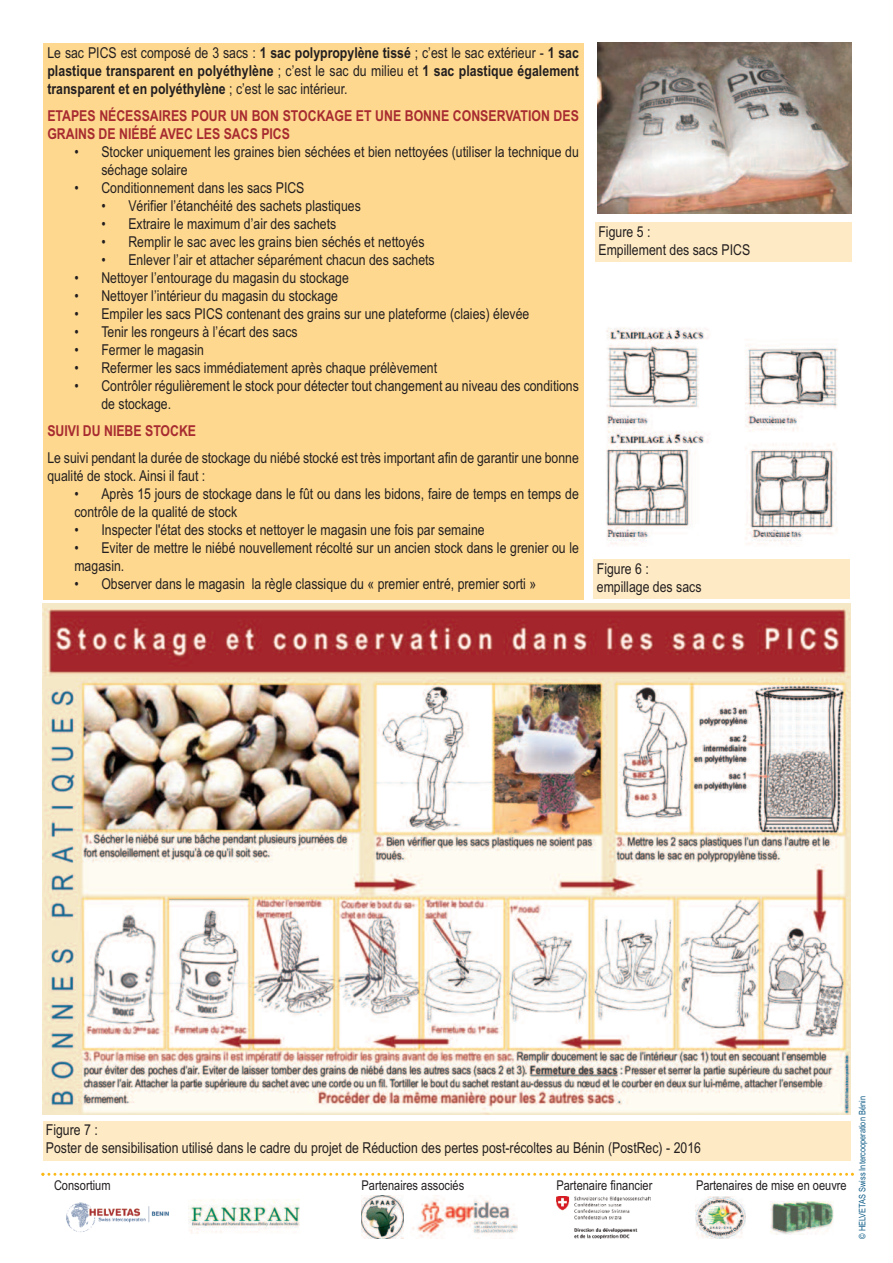
<style>
.page{position:relative;width:893px;height:1263px;background:#fff}
.page>*{position:absolute;margin:0;border:0;box-sizing:border-box;transform-origin:0 0}
.t1{font:15px/18px "Arial Narrow";color:#231f20}
.t2{font:700 15px/18px "Arial Narrow";color:#231f20;text-align:justify}
.t3{font:700 15px/18px "Arial Narrow";color:#a72b30}
.t4{font:13.5px "Arial Narrow";color:#231f20}
.t5{font:9px "Arial Narrow";color:#0f5d88}
.s1{font-weight:400}
</style>
<div class="page">
<img style="left:66px;top:1202px;width:103px;height:30px">
<img style="left:189px;top:1199px;width:110px;height:34px">
<img style="left:362px;top:1195px;width:42px;height:43px">
<img style="left:412px;top:1196px;width:106px;height:43px">
<img style="left:556px;top:1196px;width:94px;height:43px">
<img style="left:696px;top:1196px;width:49px;height:43px">
<img style="left:770px;top:1201px;width:63px;height:34px">
<div style="left:43px;top:43px;width:540px;height:557px;background:#fed88f"></div>
<img style="left:598px;top:43px;width:253px;height:170px">
<img style="left:606px;top:327px;width:232px;height:218px">
<div style="left:594px;top:559px;width:256px;height:40px;background:#feeac4"></div>
<div style="left:595px;top:222px;width:256px;height:40px;background:#feeac4"></div>
<img style="left:43px;top:604px;width:807px;height:510px">
<div style="left:43px;top:1121px;width:807px;height:39px;background:#feeac4"></div>
<svg style="left:41px;top:1173px;width:813px;height:3px"></svg>
<p class="t2" style="left:47px;top:44px;width:533px"><span class="s1">Le sac PICS est composé de 3 sacs :</span> 1 sac polypropylène tissé <span class="s1">; c’est le sac extérieur -</span> 1 sac plastique transparent en polyéthylène <span class="s1">; c’est le sac du milieu et</span> 1 sac plastique également transparent et en polyéthylène <span class="s1">; c’est le sac intérieur.</span></p>
<p class="t3" style="left:47px;top:107px;width:533px">ETAPES NÉCESSAIRES POUR UN BON STOCKAGE ET UNE BONNE CONSERVATION DES<br>GRAINS DE NIÉBÉ AVEC LES SACS PICS</p>
<p class="t1" style="left:101px;top:143px;width:479px;text-indent:-27px">• Stocker uniquement les graines bien séchées et bien nettoyées (utiliser la technique du séchage solaire</p>
<p class="t1" style="left:74px;top:179px;width:232px">• Conditionnement dans les sacs PICS</p>
<p class="t1" style="left:101px;top:197px;width:261px">• Vérifier l’étanchéité des sachets plastiques</p>
<p class="t1" style="left:101px;top:215px;width:236px">• Extraire le maximum d’air des sachets</p>
<p class="t1" style="left:101px;top:233px;width:325px">• Remplir le sac avec les grains bien séchés et nettoyés</p>
<p class="t1" style="left:101px;top:251px;width:335px">• Enlever l’air et attacher séparément chacun des sachets</p>
<p class="t1" style="left:74px;top:269px;width:276px">• Nettoyer l’entourage du magasin du stockage</p>
<p class="t1" style="left:74px;top:287px;width:265px">• Nettoyer l’intérieur du magasin du stockage</p>
<p class="t1" style="left:74px;top:305px;width:457px">• Empiler les sacs PICS contenant des grains sur une plateforme (claies) élevée</p>
<p class="t1" style="left:74px;top:323px;width:225px">• Tenir les rongeurs à l’écart des sacs</p>
<p class="t1" style="left:74px;top:341px;width:131px">• Fermer le magasin</p>
<p class="t1" style="left:74px;top:359px;width:364px">• Refermer les sacs immédiatement après chaque prélèvement</p>
<p class="t1" style="left:101px;top:377px;width:479px;text-indent:-27px">• Contrôler régulièrement le stock pour détecter tout changement au niveau des conditions de stockage.</p>
<p class="t3" style="left:47px;top:422px;width:150px">SUIVI DU NIEBE STOCKE</p>
<p class="t1" style="left:47px;top:449px;width:533px">Le suivi pendant la durée de stockage du niébé stocké est très important afin de garantir une bonne qualité de stock. Ainsi il faut :</p>
<p class="t1" style="left:74px;top:485px;width:506px">• Après 15 jours de stockage dans le fût ou dans les bidons, faire de temps en temps de contrôle de la qualité de stock</p>
<p class="t1" style="left:74px;top:521px;width:412px">• Inspecter l'état des stocks et nettoyer le magasin une fois par semaine</p>
<p class="t1" style="left:74px;top:539px;width:506px">• Eviter de mettre le niébé nouvellement récolté sur un ancien stock dans le grenier ou le magasin.</p>
<p class="t1" style="left:74px;top:575px;width:463px">• Observer dans le magasin la règle classique du « premier entré, premier sorti »</p>
<p class="t1" style="left:598px;top:223px;width:153px">Figure 5 :<br>Empillement des sacs PICS</p>
<p class="t1" style="left:597px;top:560px;width:106px">Figure 6 : empillage des sacs</p>
<p class="t1" style="left:46px;top:1121px;width:657px">Figure 7 :<br>Poster de sensibilisation utilisé dans le cadre du projet de Réduction des pertes post-récoltes au Bénin (PostRec) - 2016</p>
<p class="t4" style="left:54px;top:1178px;width:58px">Consortium</p>
<p class="t4" style="left:362px;top:1178px;width:104px">Partenaires associés</p>
<p class="t4" style="left:556px;top:1178px;width:97px">Partenaire financier</p>
<p class="t4" style="left:696px;top:1178px;width:152px">Partenaires de mise en oeuvre</p>
<p class="t5" style="left:857px;top:1239px;width:144px;rotate:-90deg">© HELVETAS Swiss Intercooperation Bénin</p>
</div>
